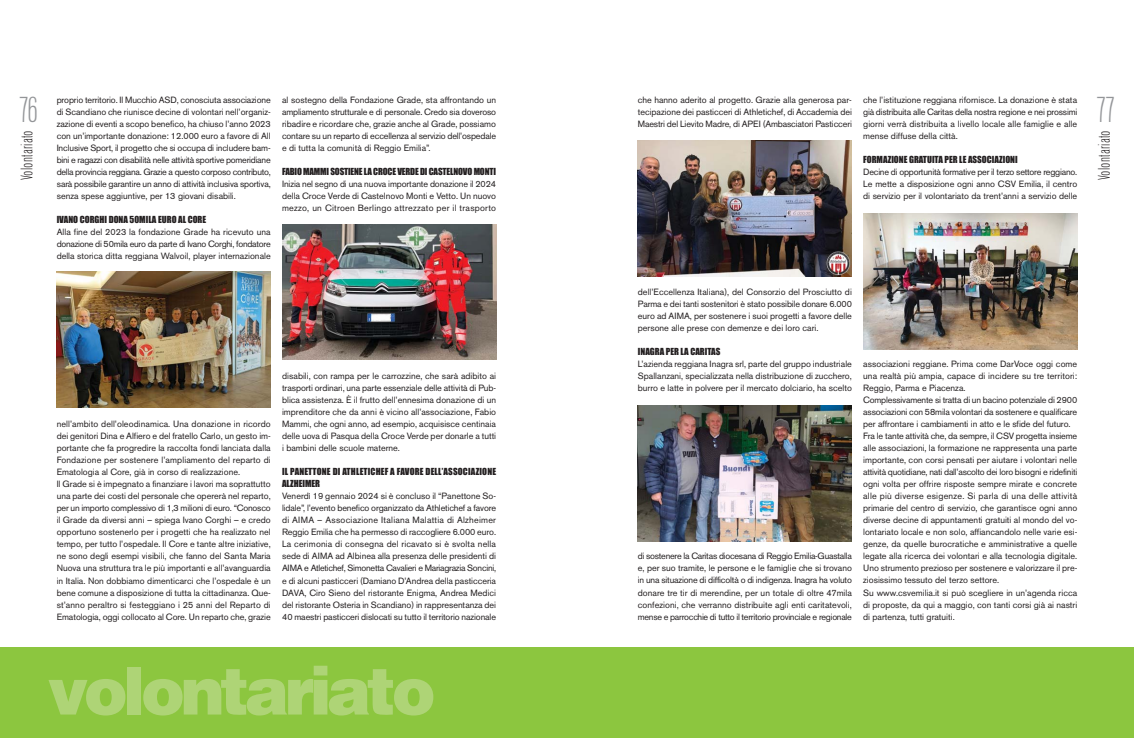
<style>
.page{position:relative;width:1134px;height:738px;background:#fff}
.page>*{position:absolute;margin:0;border:0;box-sizing:border-box;transform-origin:0 0}
.t1{font:900 66px "Helvetica";letter-spacing:-.065em;color:#aed476}
.t2{font:300 condensed 30px "OPTI Venus";color:#939598}
.t3{font:300 condensed 14px "OPTI Venus";letter-spacing:.02em;color:#231f20}
.t4{font:9px/12px "Akzidenz Grotesk BE";color:#231f20;text-align:justify}
.t5{font:9px "Impact";color:#231f20}
.t6{font:9px/12px "Impact";letter-spacing:.02em;color:#231f20}
</style>
<div class="page">
<div style="left:0;top:646px;width:1134px;height:91px;background:#8cc63f"></div>
<img style="left:863px;top:213px;width:214px;height:136px">
<img style="left:57px;top:271px;width:214px;height:136px">
<img style="left:282px;top:224px;width:214px;height:135px">
<img style="left:638px;top:140px;width:214px;height:136px">
<img style="left:638px;top:405px;width:214px;height:136px">
<h2 class="t2" style="left:18px;top:97px;width:22px">76</h2>
<h3 class="t3" style="left:21px;top:180px;width:51px;rotate:-90deg">Volontariato</h3>
<p class="t4" style="left:57px;top:95px;width:216px">proprio territorio. Il Mucchio ASD, conosciuta associazione di Scandiano che riunisce decine di volontari nell’organiz&shy;zazione di eventi a scopo benefico, ha chiuso l’anno 2023 con un’importante donazione: 12.000 euro a favore di All Inclusive Sport, il progetto che si occupa di includere bam&shy;bini e ragazzi con disabilità nelle attività sportive pomeridiane della provincia reggiana. Grazie a questo corposo contributo, sarà possibile garantire un anno di attività inclusiva sportiva, senza spese aggiuntive, per 13 giovani disabili.</p>
<p class="t5" style="left:57px;top:216px;width:151px">IVANO CORGHI DONA 50MILA EURO AL CORE</p>
<p class="t4" style="left:57px;top:227px;width:216px">Alla fine del 2023 la fondazione Grade ha ricevuto una donazione di 50mila euro da parte di Ivano Corghi, fondatore della storica ditta reggiana Walvoil, player internazionale</p>
<p class="t4" style="left:282px;top:95px;width:216px">al sostegno della Fondazione Grade, sta affrontando un ampliamento strutturale e di personale. Credo sia doveroso ribadire e ricordare che, grazie anche al Grade, possiamo contare su un reparto di eccellenza al servizio dell’ospedale e di tutta la comunità di Reggio Emilia”.</p>
<p class="t5" style="left:282px;top:168px;width:215px">FABIO MAMMI SOSTIENE LA CROCE VERDE DI CASTELNOVO MONTI</p>
<p class="t4" style="left:282px;top:179px;width:216px">Inizia nel segno di una nuova importante donazione il 2024 della Croce Verde di Castelnovo Monti e Vetto. Un nuovo mezzo, un Citroen Berlingo attrezzato per il trasporto</p>
<p class="t4" style="left:57px;top:419px;width:216px;text-align:left">nell’ambito dell’oleodinamica. Una donazione in ricordo dei genitori Dina e Alfiero e del fratello Carlo, un gesto im&shy;portante che fa progredire la raccolta fondi lanciata dalla Fondazione per sostenere l’ampliamento del reparto di Ematologia al Core, già in corso di realizzazione.<br>Il Grade si è impegnato a finanziare i lavori ma soprattutto una parte dei costi del personale che opererà nel reparto, per un importo complessivo di 1,3 milioni di euro. “Conosco il Grade da diversi anni – spiega Ivano Corghi – e credo opportuno sostenerlo per i progetti che ha realizzato nel tempo, per tutto l’ospedale. Il Core e tante altre iniziative, ne sono degli esempi visibili, che fanno del Santa Maria Nuova una struttura tra le più importanti e all’avanguardia in Italia. Non dobbiamo dimenticarci che l’ospedale è un bene comune a disposizione di tutta la cittadinanza. Que&shy;st’anno peraltro si festeggiano i 25 anni del Reparto di Ematologia, oggi collocato al Core. Un reparto che, grazie</p>
<p class="t4" style="left:282px;top:371px;width:216px">disabili, con rampa per le carrozzine, che sarà adibito ai trasporti ordinari, una parte essenziale delle attività di Pub&shy;blica assistenza. È il frutto dell’ennesima donazione di un imprenditore che da anni è vicino all’associazione, Fabio Mammi, che ogni anno, ad esempio, acquisisce centinaia delle uova di Pasqua della Croce Verde per donarle a tutti i bambini delle scuole materne.</p>
<p class="t6" style="left:282px;top:466px;width:216px">IL PANETTONE DI ATHLETICHEF A FAVORE DELL’ASSOCIAZIONE<br>ALZHEIMER</p>
<p class="t4" style="left:282px;top:491px;width:216px">Venerdì 19 gennaio 2024 si è concluso il “Panettone So&shy;lidale”, l’evento benefico organizzato da Athletichef a favore di AIMA – Associazione Italiana Malattia di Alzheimer Reggio Emilia che ha permesso di raccogliere 6.000 euro.<br>La cerimonia di consegna del ricavato si è svolta nella sede di AIMA ad Albinea alla presenza delle presidenti di AIMA e Atletichef, Simonetta Cavalieri e Mariagrazia Soncini, e di alcuni pasticceri (Damiano D’Andrea della pasticceria DAVA, Ciro Sieno del ristorante Enigma, Andrea Medici del ristorante Osteria in Scandiano) in rappresentanza dei 40 maestri pasticceri dislocati su tutto il territorio nazionale</p>
<h1 class="t1" style="left:48px;top:659px;width:389px">volontariato</h1>
<p class="t4" style="left:638px;top:95px;width:216px">che hanno aderito al progetto. Grazie alla generosa par&shy;tecipazione dei pasticceri di Athletichef, di Accademia dei Maestri del Lievito Madre, di APEI (Ambasciatori Pasticceri</p>
<p class="t4" style="left:863px;top:95px;width:216px">che l’istituzione reggiana rifornisce. La donazione è stata già distribuita alle Caritas della nostra regione e nei prossimi giorni verrà distribuita a livello locale alle famiglie e alle mense diffuse della città.</p>
<p class="t5" style="left:863px;top:156px;width:156px">FORMAZIONE GRATUITA PER LE ASSOCIAZIONI</p>
<p class="t4" style="left:863px;top:167px;width:216px">Decine di opportunità formative per il terzo settore reggiano.<br>Le mette a disposizione ogni anno CSV Emilia, il centro di servizio per il volontariato da trent’anni a servizio delle</p>
<h2 class="t2" style="left:1095px;top:97px;width:22px">77</h2>
<h3 class="t3" style="left:1098px;top:180px;width:51px;rotate:-90deg">Volontariato</h3>
<p class="t4" style="left:638px;top:287px;width:216px">dell’Eccellenza Italiana), del Consorzio del Prosciutto di Parma e dei tanti sostenitori è stato possibile donare 6.000 euro ad AIMA, per sostenere i suoi progetti a favore delle persone alle prese con demenze e dei loro cari.</p>
<p class="t5" style="left:638px;top:348px;width:84px">INAGRA PER LA CARITAS</p>
<p class="t4" style="left:638px;top:359px;width:216px">L’azienda reggiana Inagra srl, parte del gruppo industriale Spallanzani, specializzata nella distribuzione di zucchero, burro e latte in polvere per il mercato dolciario, ha scelto</p>
<p class="t4" style="left:638px;top:551px;width:216px">di sostenere la Caritas diocesana di Reggio Emilia-Guastalla e, per suo tramite, le persone e le famiglie che si trovano in una situazione di difficoltà o di indigenza. Inagra ha voluto donare tre tir di merendine, per un totale di oltre 47mila confezioni, che verranno distribuite agli enti caritatevoli, mense e parrocchie di tutto il territorio provinciale e regionale</p>
<p class="t4" style="left:863px;top:359px;width:216px;text-align:left">associazioni reggiane. Prima come DarVoce oggi come una realtà più ampia, capace di incidere su tre territori:<br>Reggio, Parma e Piacenza.<br>Complessivamente si tratta di un bacino potenziale di 2900 associazioni con 58mila volontari da sostenere e qualificare per affrontare i cambiamenti in atto e le sfide del futuro.<br>Fra le tante attività che, da sempre, il CSV progetta insieme alle associazioni, la formazione ne rappresenta una parte importante, con corsi pensati per aiutare i volontari nelle attività quotidiane, nati dall’ascolto dei loro bisogni e ridefiniti ogni volta per offrire risposte sempre mirate e concrete alle più diverse esigenze. Si parla di una delle attività primarie del centro di servizio, che garantisce ogni anno diverse decine di appuntamenti gratuiti al mondo del vo&shy;lontariato locale e non solo, affiancandolo nelle varie esi&shy;genze, da quelle burocratiche e amministrative a quelle legate alla ricerca dei volontari e alla tecnologia digitale.<br>Uno strumento prezioso per sostenere e valorizzare il pre&shy;ziosissimo tessuto del terzo settore.<br>Su www.csvemilia.it si può scegliere in un’agenda ricca di proposte, da qui a maggio, con tanti corsi già ai nastri di partenza, tutti gratuiti.</p>
</div>
